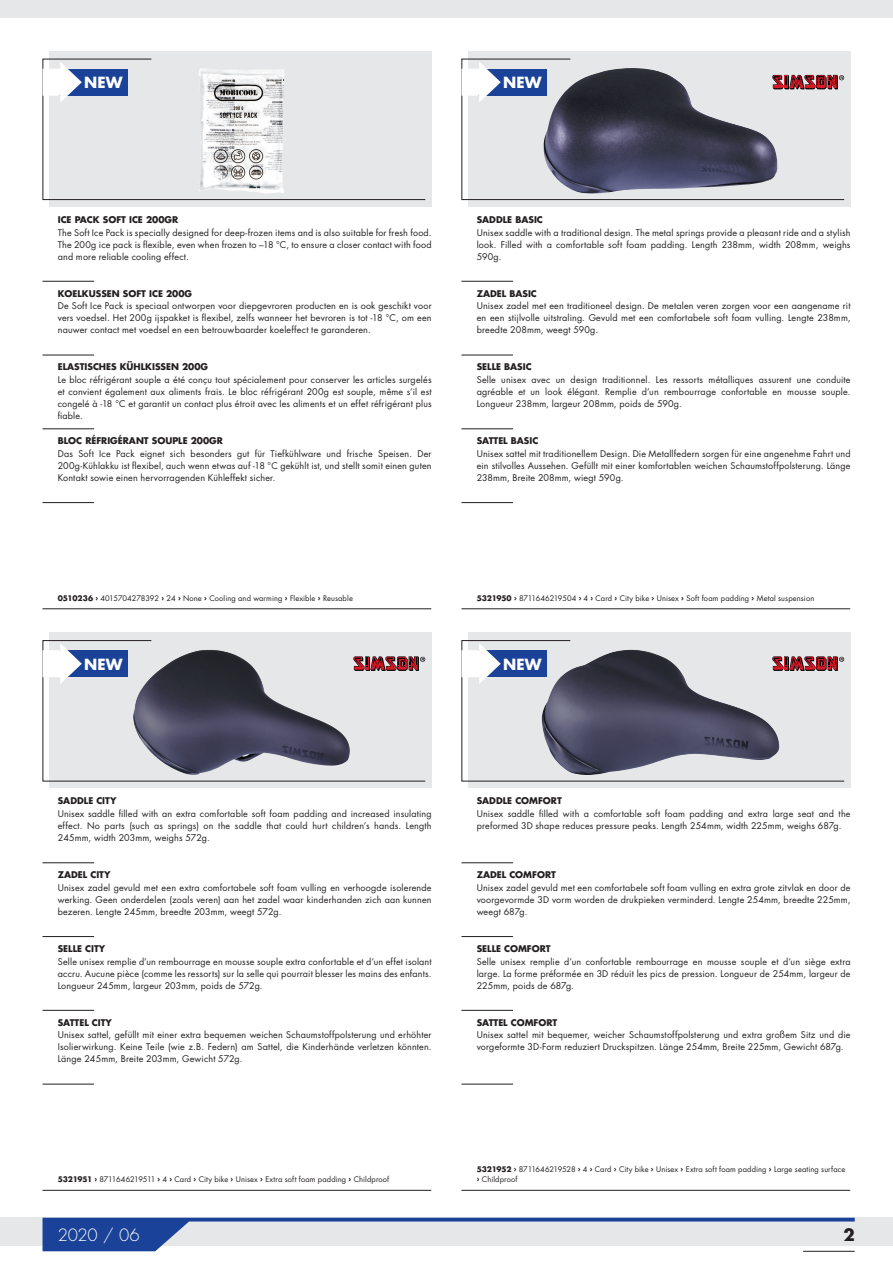
<style>
.page{position:relative;width:893px;height:1263px;background:#fff}
.page>*{position:absolute;margin:0;border:0;box-sizing:border-box;transform-origin:0 0}
.t1{font:300 16.5px "Futura Std";letter-spacing:-.015em;color:#fff}
.t2{font:700 16.5px "Futura Std";color:#231f20}
.t3{font:700 15px "Futura Std";letter-spacing:.01em;color:#fff}
._03_Beschrijving_tek{font:9px/12px "Futura Std";letter-spacing:.02em;color:#231f20;text-align:justify}
.t4{font:700 9px "Futura Std";color:#231f20}
._03_Beschrijving_tek-2{font:7.5px/10.5px "Futura Std";letter-spacing:.015em;color:#231f20}
.s1{font-weight:700}
</style>
<div class="page">
<div style="left:0;top:1218px;width:893px;height:28px;background:#e6e7e9"></div>
<div style="left:0;top:0;width:893px;height:17px;background:#e6e7e9"></div>
<svg style="left:43px;top:1218px;width:812px;height:33px"></svg>
<hr style="left:803px;top:1251px;width:52px;height:1px;background:#231f20">
<div style="left:49px;top:51px;width:383px;height:155px;background:#e6e7e9"></div>
<svg style="left:42px;top:58px;width:384px;height:142px"></svg>
<hr style="left:43px;top:608px;width:388px;height:1px;background:#231f20">
<hr style="left:43px;top:281px;width:51px;height:1px;background:#231f20">
<hr style="left:43px;top:355px;width:51px;height:1px;background:#231f20">
<hr style="left:43px;top:428px;width:51px;height:1px;background:#231f20">
<hr style="left:43px;top:502px;width:51px;height:1px;background:#231f20">
<img style="left:198px;top:68px;width:86px;height:126px">
<div style="left:59px;top:69px;width:69px;height:27px;background:#1b4299"></div>
<svg style="left:43px;top:62px;width:39px;height:41px"></svg>
<div style="left:468px;top:51px;width:383px;height:155px;background:#e6e7e9"></div>
<svg style="left:461px;top:58px;width:384px;height:142px"></svg>
<hr style="left:461px;top:608px;width:389px;height:1px;background:#231f20">
<hr style="left:461px;top:281px;width:52px;height:1px;background:#231f20">
<hr style="left:461px;top:355px;width:52px;height:1px;background:#231f20">
<hr style="left:461px;top:428px;width:52px;height:1px;background:#231f20">
<hr style="left:461px;top:502px;width:52px;height:1px;background:#231f20">
<img style="left:543px;top:68px;width:235px;height:125px">
<svg style="left:772px;top:75px;width:72px;height:14px"></svg>
<div style="left:478px;top:69px;width:69px;height:27px;background:#1b4299"></div>
<svg style="left:461px;top:62px;width:40px;height:41px"></svg>
<div style="left:49px;top:632px;width:383px;height:155px;background:#e6e7e9"></div>
<svg style="left:42px;top:640px;width:384px;height:142px"></svg>
<hr style="left:43px;top:1190px;width:388px;height:1px;background:#231f20">
<hr style="left:43px;top:862px;width:51px;height:1px;background:#231f20">
<hr style="left:43px;top:936px;width:51px;height:1px;background:#231f20">
<hr style="left:43px;top:1010px;width:51px;height:1px;background:#231f20">
<hr style="left:43px;top:1084px;width:51px;height:1px;background:#231f20">
<img style="left:133px;top:649px;width:217px;height:126px">
<svg style="left:353px;top:656px;width:72px;height:15px"></svg>
<div style="left:59px;top:650px;width:69px;height:27px;background:#1b4299"></div>
<svg style="left:43px;top:643px;width:39px;height:41px"></svg>
<div style="left:468px;top:632px;width:383px;height:155px;background:#e6e7e9"></div>
<svg style="left:461px;top:640px;width:384px;height:142px"></svg>
<hr style="left:461px;top:1190px;width:389px;height:1px;background:#231f20">
<hr style="left:461px;top:862px;width:52px;height:1px;background:#231f20">
<hr style="left:461px;top:936px;width:52px;height:1px;background:#231f20">
<hr style="left:461px;top:1010px;width:52px;height:1px;background:#231f20">
<hr style="left:461px;top:1084px;width:52px;height:1px;background:#231f20">
<img style="left:541px;top:649px;width:238px;height:126px">
<svg style="left:772px;top:656px;width:72px;height:15px"></svg>
<div style="left:478px;top:650px;width:69px;height:27px;background:#1b4299"></div>
<svg style="left:461px;top:643px;width:40px;height:41px"></svg>
<p class="t3" style="left:84px;top:73px;width:40px">NEW</p>
<p class="t3" style="left:503px;top:73px;width:40px">NEW</p>
<p class="t4" style="left:58px;top:213px;width:122px">ICE PACK SOFT ICE 200GR</p>
<p class="t4" style="left:477px;top:213px;width:68px">SADDLE BASIC</p>
<p class="_03_Beschrijving_tek" style="left:58px;top:226px;width:375px">The Soft Ice Pack is specially designed for deep-frozen items and is also suitable for fresh food.<br>The 200g ice pack is flexible, even when frozen to –18 °C, to ensure a closer contact with food and more reliable cooling effect.</p>
<p class="_03_Beschrijving_tek" style="left:477px;top:226px;width:375px">Unisex saddle with a traditional design. The metal springs provide a pleasant ride and a stylish look. Filled with a comfortable soft foam padding. Length 238mm, width 208mm, weighs 590g.</p>
<p class="t4" style="left:58px;top:287px;width:136px">KOELKUSSEN SOFT ICE 200G</p>
<p class="t4" style="left:477px;top:287px;width:62px">ZADEL BASIC</p>
<p class="_03_Beschrijving_tek" style="left:58px;top:300px;width:375px">De Soft Ice Pack is speciaal ontworpen voor diepgevroren producten en is ook geschikt voor vers voedsel. Het 200g ijspakket is flexibel, zelfs wanneer het bevroren is tot -18 °C, om een nauwer contact met voedsel en een betrouwbaarder koeleffect te garanderen.</p>
<p class="_03_Beschrijving_tek" style="left:477px;top:300px;width:375px">Unisex zadel met een traditioneel design. De metalen veren zorgen voor een aangename rit en een stijlvolle uitstraling. Gevuld met een comfortabele soft foam vulling. Lengte 238mm, breedte 208mm, weegt 590g.</p>
<p class="t4" style="left:58px;top:361px;width:152px">ELASTISCHES KÜHLKISSEN 200G</p>
<p class="t4" style="left:477px;top:361px;width:56px">SELLE BASIC</p>
<p class="_03_Beschrijving_tek" style="left:58px;top:374px;width:375px">Le bloc réfrigérant souple a été conçu tout spécialement pour conserver les articles surgelés et convient également aux aliments frais. Le bloc réfrigérant 200g est souple, même s’il est congelé à -18 °C et garantit un contact plus étroit avec les aliments et un effet réfrigérant plus fiable.</p>
<p class="_03_Beschrijving_tek" style="left:477px;top:374px;width:375px">Selle unisex avec un design traditionnel. Les ressorts métalliques assurent une conduite agréable et un look élégant. Remplie d’un rembourrage confortable en mousse souple.<br>Longueur 238mm, largeur 208mm, poids de 590g.</p>
<p class="t4" style="left:58px;top:435px;width:167px">BLOC RÉFRIGÉRANT SOUPLE 200GR</p>
<p class="t4" style="left:477px;top:435px;width:63px">SATTEL BASIC</p>
<p class="_03_Beschrijving_tek" style="left:58px;top:448px;width:375px">Das Soft Ice Pack eignet sich besonders gut für Tiefkühlware und frische Speisen. Der 200g-Kühlakku ist flexibel, auch wenn etwas auf -18 °C gekühlt ist, und stellt somit einen guten Kontakt sowie einen hervorragenden Kühleffekt sicher.</p>
<p class="_03_Beschrijving_tek" style="left:477px;top:448px;width:375px">Unisex sattel mit traditionellem Design. Die Metallfedern sorgen für eine angenehme Fahrt und ein stilvolles Aussehen. Gefüllt mit einer komfortablen weichen Schaumstoffpolsterung. Länge 238mm, Breite 208mm, wiegt 590g.</p>
<p class="_03_Beschrijving_tek-2" style="left:58px;top:593px;width:297px"><span class="s1">0510236 ›</span> 4015704278392 <span class="s1">›</span> 24 <span class="s1">›</span> None <span class="s1">›</span> Cooling and warming <span class="s1">›</span> Flexible <span class="s1">›</span> Reusable</p>
<p class="_03_Beschrijving_tek-2" style="left:477px;top:593px;width:339px"><span class="s1">5321950 ›</span> 8711646219504 <span class="s1">›</span> 4 <span class="s1">›</span> Card <span class="s1">›</span> City bike <span class="s1">›</span> Unisex <span class="s1">›</span> Soft foam padding <span class="s1">›</span> Metal suspension</p>
<p class="t3" style="left:84px;top:654px;width:40px">NEW</p>
<p class="t3" style="left:503px;top:654px;width:40px">NEW</p>
<p class="t4" style="left:58px;top:795px;width:60px">SADDLE CITY</p>
<p class="t4" style="left:477px;top:795px;width:87px">SADDLE COMFORT</p>
<p class="_03_Beschrijving_tek" style="left:58px;top:808px;width:375px">Unisex saddle filled with an extra comfortable soft foam padding and increased insulating effect. No parts (such as springs) on the saddle that could hurt children’s hands. Length 245mm, width 203mm, weighs 572g.</p>
<p class="_03_Beschrijving_tek" style="left:477px;top:808px;width:375px">Unisex saddle filled with a comfortable soft foam padding and extra large seat and the preformed 3D shape reduces pressure peaks. Length 254mm, width 225mm, weighs 687g.</p>
<p class="t4" style="left:58px;top:869px;width:54px">ZADEL CITY</p>
<p class="t4" style="left:477px;top:869px;width:81px">ZADEL COMFORT</p>
<p class="_03_Beschrijving_tek" style="left:58px;top:882px;width:375px">Unisex zadel gevuld met een extra comfortabele soft foam vulling en verhoogde isolerende werking. Geen onderdelen (zoals veren) aan het zadel waar kinderhanden zich aan kunnen bezeren. Lengte 245mm, breedte 203mm, weegt 572g.</p>
<p class="_03_Beschrijving_tek" style="left:477px;top:882px;width:375px">Unisex zadel gevuld met een comfortabele soft foam vulling en extra grote zitvlak en door de voorgevormde 3D vorm worden de drukpieken verminderd. Lengte 254mm, breedte 225mm, weegt 687g.</p>
<p class="t4" style="left:58px;top:942px;width:49px">SELLE CITY</p>
<p class="t4" style="left:477px;top:942px;width:75px">SELLE COMFORT</p>
<p class="_03_Beschrijving_tek" style="left:58px;top:955px;width:375px">Selle unisex remplie d’un rembourrage en mousse souple extra confortable et d’un effet isolant accru. Aucune pièce (comme les ressorts) sur la selle qui pourrait blesser les mains des enfants.<br>Longueur 245mm, largeur 203mm, poids de 572g.</p>
<p class="_03_Beschrijving_tek" style="left:477px;top:955px;width:375px">Selle unisex remplie d’un confortable rembourrage en mousse souple et d’un siège extra large. La forme préformée en 3D réduit les pics de pression. Longueur de 254mm, largeur de 225mm, poids de 687g.</p>
<p class="t4" style="left:58px;top:1016px;width:56px">SATTEL CITY</p>
<p class="t4" style="left:477px;top:1016px;width:82px">SATTEL COMFORT</p>
<p class="_03_Beschrijving_tek" style="left:58px;top:1029px;width:375px">Unisex sattel, gefüllt mit einer extra bequemen weichen Schaumstoffpolsterung und erhöhter Isolierwirkung. Keine Teile (wie z.B. Federn) am Sattel, die Kinderhände verletzen könnten.<br>Länge 245mm, Breite 203mm, Gewicht 572g.</p>
<p class="_03_Beschrijving_tek" style="left:477px;top:1029px;width:375px">Unisex sattel mit bequemer, weicher Schaumstoffpolsterung und extra großem Sitz und die vorgeformte 3D-Form reduziert Druckspitzen. Länge 254mm, Breite 225mm, Gewicht 687g.</p>
<p class="_03_Beschrijving_tek-2" style="left:58px;top:1174px;width:333px"><span class="s1">5321951 ›</span> 8711646219511 <span class="s1">›</span> 4 <span class="s1">›</span> Card <span class="s1">›</span> City bike <span class="s1">›</span> Unisex <span class="s1">›</span> Extra soft foam padding <span class="s1">›</span> Childproof</p>
<p class="_03_Beschrijving_tek-2" style="left:477px;top:1164px;width:370px"><span class="s1">5321952 ›</span> 8711646219528 <span class="s1">›</span> 4 <span class="s1">›</span> Card <span class="s1">›</span> City bike <span class="s1">›</span> Unisex <span class="s1">›</span> Extra soft foam padding <span class="s1">›</span> Large seating surface <span class="s1">›</span> Childproof</p>
<h1 class="t1" style="left:58px;top:1225px;width:84px">2020 / 06</h1>
<h1 class="t2" style="left:843px;top:1224px;width:13px">2</h1>
</div>
